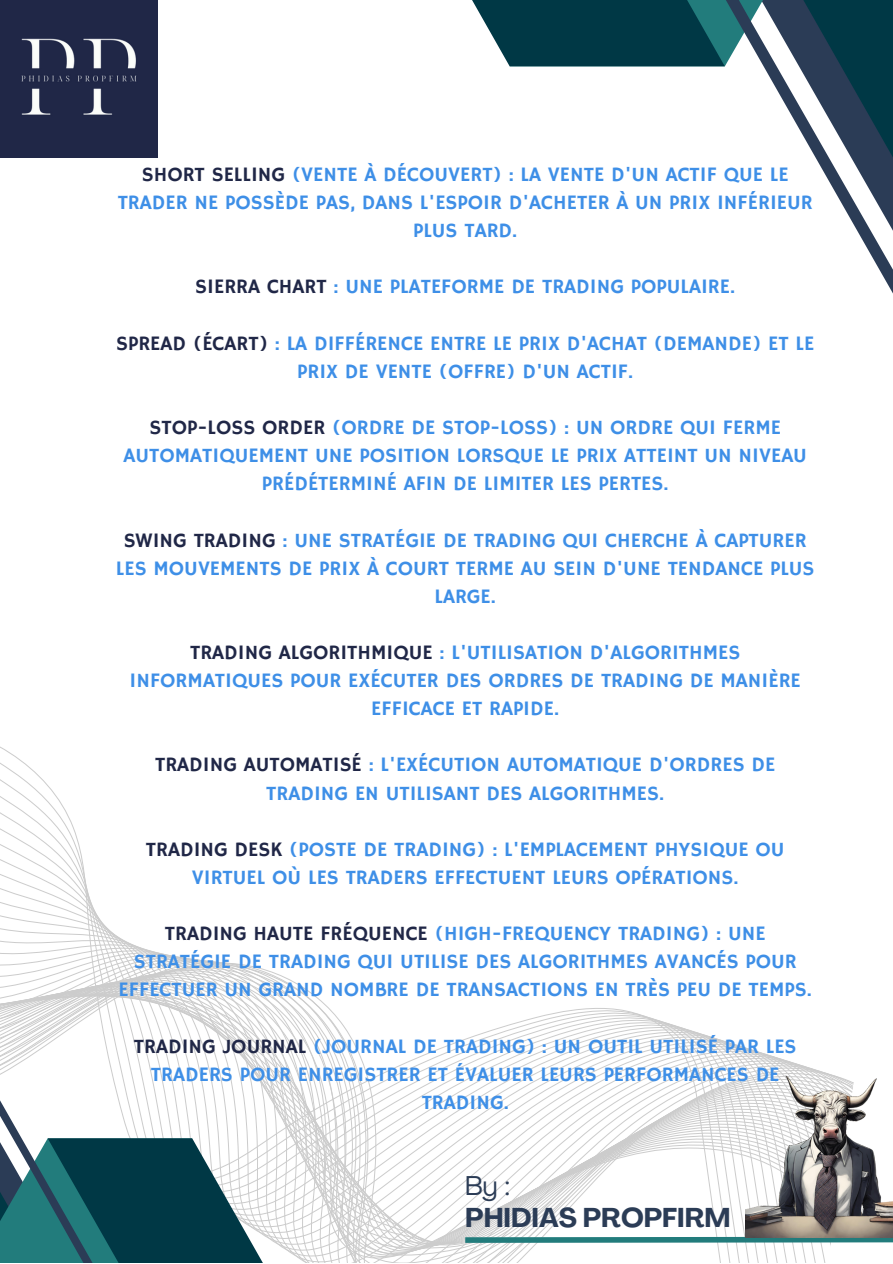
<style>
.page{position:relative;width:893px;height:1264px;background:#fff}
.page>*{position:absolute;margin:0;border:0;box-sizing:border-box;transform-origin:0 0}
.t1{font:700 26.85px "Agrandir";color:#2b3c56}
.t2{font:26.85px "Agrandir";color:#2b3c56}
.t3{font:20.55px/28px "Hammersmith One";color:#3e8fe7;text-align:center}
.s1{color:#202747}
</style>
<div class="page">
<svg style="left:0;top:746px;width:831px;height:516px"></svg>
<svg style="left:146px;top:961px;width:170px;height:301px"></svg>
<svg style="left:0;top:918px;width:146px;height:344px"></svg>
<svg style="left:472px;top:0;width:105px;height:66px"></svg>
<svg style="left:577px;top:0;width:315px;height:292px"></svg>
<svg style="left:459px;top:1233px;width:433px;height:12px"></svg>
<img style="left:0;top:0;width:157px;height:157px">
<img style="left:745px;top:1070px;width:147px;height:166px">
<p class="t3" style="left:118px;top:161px;width:696px"><span class="s1">SHORT SELLING</span> (VENTE À DÉCOUVERT) : LA VENTE D'UN ACTIF QUE LE<br>TRADER NE POSSÈDE PAS, DANS L'ESPOIR D'ACHETER À UN PRIX INFÉRIEUR<br>PLUS TARD.</p>
<p class="t3" style="left:195px;top:274px;width:541px"><span class="s1">SIERRA CHART</span> : UNE PLATEFORME DE TRADING POPULAIRE.</p>
<p class="t3" style="left:116px;top:330px;width:699px"><span class="s1">SPREAD (ÉCART)</span> : LA DIFFÉRENCE ENTRE LE PRIX D'ACHAT (DEMANDE) ET LE<br>PRIX DE VENTE (OFFRE) D'UN ACTIF.</p>
<p class="t3" style="left:123px;top:414px;width:685px"><span class="s1">STOP-LOSS ORDER</span> (ORDRE DE STOP-LOSS) : UN ORDRE QUI FERME<br>AUTOMATIQUEMENT UNE POSITION LORSQUE LE PRIX ATTEINT UN NIVEAU<br>PRÉDÉTERMINÉ AFIN DE LIMITER LES PERTES.</p>
<p class="t3" style="left:116px;top:527px;width:700px"><span class="s1">SWING TRADING</span> : UNE STRATÉGIE DE TRADING QUI CHERCHE À CAPTURER<br>LES MOUVEMENTS DE PRIX À COURT TERME AU SEIN D'UNE TENDANCE PLUS<br>LARGE.</p>
<p class="t3" style="left:130px;top:639px;width:672px"><span class="s1">TRADING ALGORITHMIQUE</span> : L'UTILISATION D'ALGORITHMES<br>INFORMATIQUES POUR EXÉCUTER DES ORDRES DE TRADING DE MANIÈRE<br>EFFICACE ET RAPIDE.</p>
<p class="t3" style="left:155px;top:751px;width:621px"><span class="s1">TRADING AUTOMATISÉ</span> : L'EXÉCUTION AUTOMATIQUE D'ORDRES DE<br>TRADING EN UTILISANT DES ALGORITHMES.</p>
<p class="t3" style="left:146px;top:836px;width:640px"><span class="s1">TRADING DESK</span> (POSTE DE TRADING) : L'EMPLACEMENT PHYSIQUE OU<br>VIRTUEL OÙ LES TRADERS EFFECTUENT LEURS OPÉRATIONS.</p>
<p class="t3" style="left:119px;top:920px;width:694px"><span class="s1">TRADING HAUTE FRÉQUENCE</span> (HIGH-FREQUENCY TRADING) : UNE<br>STRATÉGIE DE TRADING QUI UTILISE DES ALGORITHMES AVANCÉS POUR<br>EFFECTUER UN GRAND NOMBRE DE TRANSACTIONS EN TRÈS PEU DE TEMPS.</p>
<p class="t3" style="left:134px;top:1032px;width:664px"><span class="s1">TRADING JOURNAL</span> (JOURNAL DE TRADING) : UN OUTIL UTILISÉ PAR LES<br>TRADERS POUR ENREGISTRER ET ÉVALUER LEURS PERFORMANCES DE<br>TRADING.</p>
<p class="t2" style="left:465px;top:1174px;width:46px">By :</p>
<p class="t1" style="left:465px;top:1206px;width:267px">PHIDIAS PROPFIRM</p>
</div>
